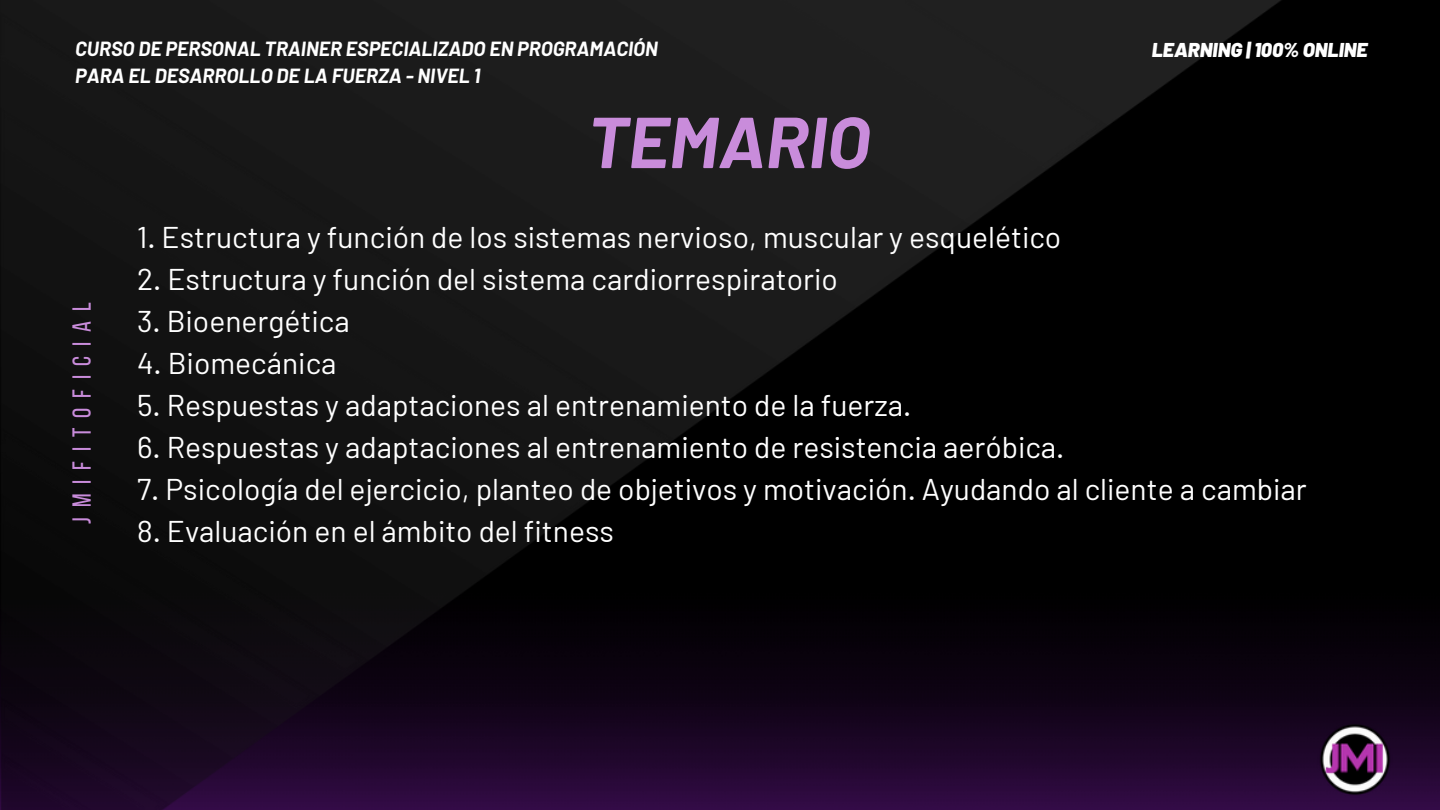
<style>
.page{position:relative;width:1440px;height:810px;background:#000}
.page>*{position:absolute;margin:0;border:0;box-sizing:border-box;transform-origin:0 0}
.t1{font:italic 700 72px "Barlow";color:#c98cdb}
.t2{font:30px "Barlow";color:#fff}
.t3{font:26px "Bebas Neue";letter-spacing:.38em;color:#c98cdb}
.t4{font:italic 700 20px "Barlow";color:#fff}
.t5{font:italic 900 20px "Barlow";color:#fff}
</style>
<div class="page">
<img style="left:1282px;top:645px;width:158px;height:165px">
<img style="left:1315px;top:720px;width:80px;height:79px">
<img style="left:0;top:0;width:1282px;height:810px">
<h2 class="t4" style="left:75px;top:36px;width:584px">CURSO DE PERSONAL TRAINER ESPECIALIZADO EN PROGRAMACIÓN</h2>
<p class="t4" style="left:75px;top:63px;width:407px">PARA EL DESARROLLO DE LA FUERZA - NIVEL 1</p>
<h1 class="t1" style="left:587px;top:96px;width:284px">TEMARIO</h1>
<h3 class="t5" style="left:1152px;top:37px;width:217px">LEARNING | 100% ONLINE</h3>
<p class="t3" style="left:71px;top:524px;width:223px;rotate:-90deg">jmifitoficial</p>
<p class="t2" style="left:137px;top:218px;width:926px">1. Estructura y función de los sistemas nervioso, muscular y esquelético</p>
<p class="t2" style="left:137px;top:260px;width:702px">2. Estructura y función del sistema cardiorrespiratorio</p>
<p class="t2" style="left:137px;top:302px;width:214px">3. Bioenergética</p>
<p class="t2" style="left:137px;top:344px;width:201px">4. Biomecánica</p>
<p class="t2" style="left:137px;top:386px;width:776px">5. Respuestas y adaptaciones al entrenamiento de la fuerza.</p>
<p class="t2" style="left:137px;top:428px;width:929px">6. Respuestas y adaptaciones al entrenamiento de resistencia aeróbica.</p>
<p class="t2" style="left:137px;top:470px;width:1171px">7. Psicología del ejercicio, planteo de objetivos y motivación. Ayudando al cliente a cambiar</p>
<p class="t2" style="left:137px;top:512px;width:478px">8. Evaluación en el ámbito del fitness</p>
</div>
